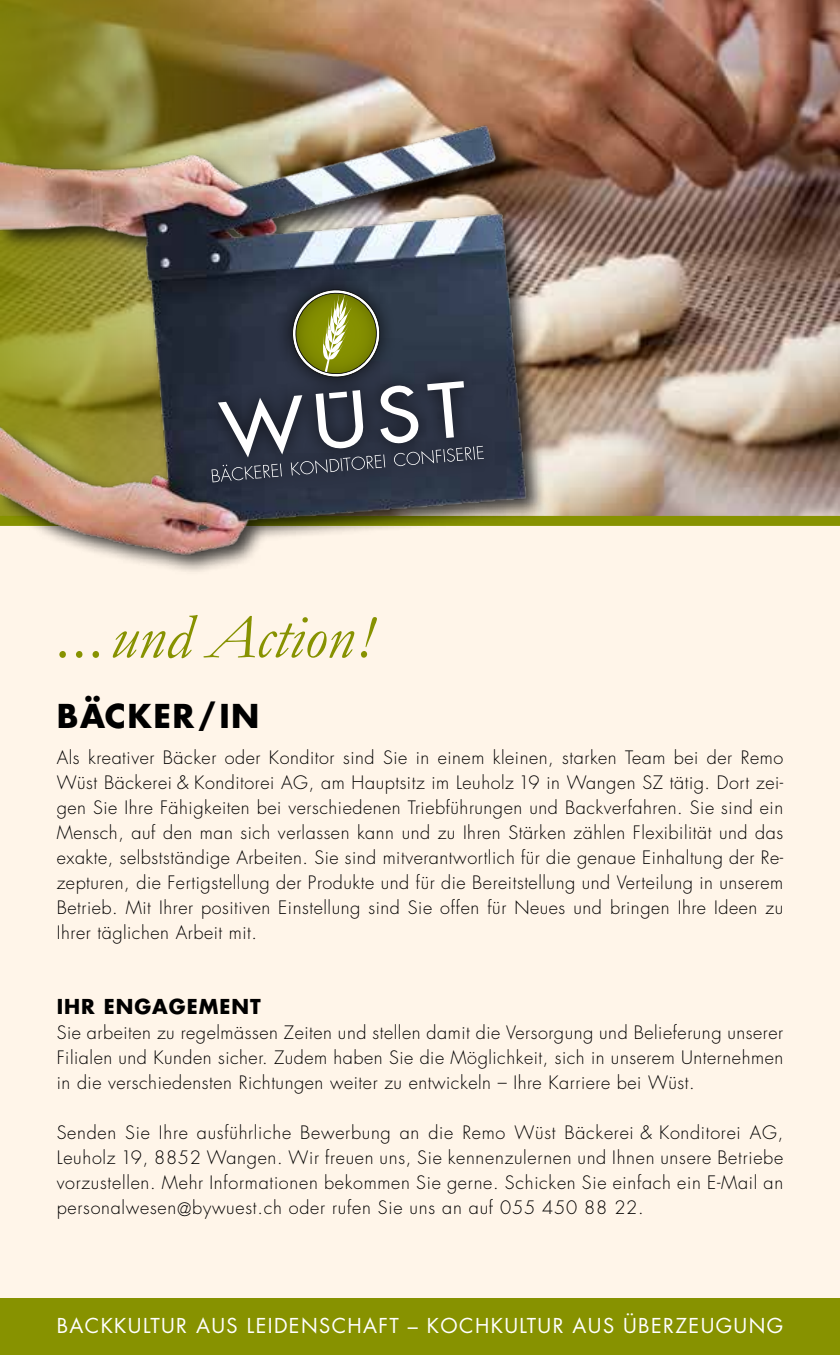
<style>
.page{position:relative;width:840px;height:1355px;background:#fff}
.page>*{position:absolute;margin:0;border:0;box-sizing:border-box;transform-origin:0 0}
.t1{font:italic 64px "Garamond";color:#879200}
.t2{font:700 32px "Futura";letter-spacing:.05em;color:#000}
.t3{font:20px "Futura";letter-spacing:.07em;color:#fff}
.t4{font:700 20px "Futura";letter-spacing:.05em;color:#000}
.t5{font:300 18px/25px "Futura";letter-spacing:.03em;color:#000;text-align:justify}
</style>
<div class="page">
<div style="left:0;top:0;width:839px;height:1355px;background:#fff5e9"></div>
<img style="left:0;top:0;width:839px;height:516px">
<div style="left:0;top:1298px;width:839px;height:57px;background:#879200"></div>
<div style="left:0;top:516px;width:839px;height:10px;background:#879200"></div>
<img style="left:0;top:85px;width:721px;height:481px">
<svg style="left:178px;top:259px;width:322px;height:242px;fill:#2a3244"></svg>
<svg style="left:211px;top:288px;width:272px;height:194px"></svg>
<h1 class="t1" style="left:57px;top:593px;width:316px">...und Action!</h1>
<h2 class="t2" style="left:57px;top:695px;width:204px">BÄCKER/IN</h2>
<p class="t5" style="left:57px;top:745px;width:727px">Als kreativer Bäcker oder Konditor sind Sie in einem kleinen, starken Team bei der Remo Wüst Bäckerei &amp; Konditorei AG, am Hauptsitz im Leuholz 19 in Wangen SZ tätig. Dort zei&shy;gen Sie Ihre Fähigkeiten bei verschiedenen Triebführungen und Backverfahren. Sie sind ein Mensch, auf den man sich verlassen kann und zu Ihren Stärken zählen Flexibilität und das exakte, selbstständige Arbeiten. Sie sind mitverantwortlich für die genaue Einhaltung der Re&shy;zepturen, die Fertigstellung der Produkte und für die Bereitstellung und Verteilung in unserem Betrieb. Mit Ihrer positiven Einstellung sind Sie offen für Neues und bringen Ihre Ideen zu Ihrer täglichen Arbeit mit.</p>
<p class="t4" style="left:57px;top:993px;width:205px">IHR ENGAGEMENT</p>
<p class="t5" style="left:57px;top:1020px;width:727px">Sie arbeiten zu regelmässen Zeiten und stellen damit die Versorgung und Belieferung unserer Filialen und Kunden sicher. Zudem haben Sie die Möglichkeit, sich in unserem Unternehmen in die verschiedensten Richtungen weiter zu entwickeln – Ihre Karriere bei Wüst.</p>
<p class="t5" style="left:57px;top:1120px;width:727px">Senden Sie Ihre ausführliche Bewerbung an die Remo Wüst Bäckerei &amp; Konditorei AG, Leuholz 19, 8852 Wangen. Wir freuen uns, Sie kennenzulernen und Ihnen unsere Betriebe vorzustellen. Mehr Informationen bekommen Sie gerne. Schicken Sie einfach ein E-Mail an personalwesen@bywuest.ch oder rufen Sie uns an auf 055 450 88 22.</p>
<p class="t3" style="left:57px;top:1312px;width:727px">BACKKULTUR AUS LEIDENSCHAFT – KOCHKULTUR AUS ÜBERZEUGUNG</p>
</div>
